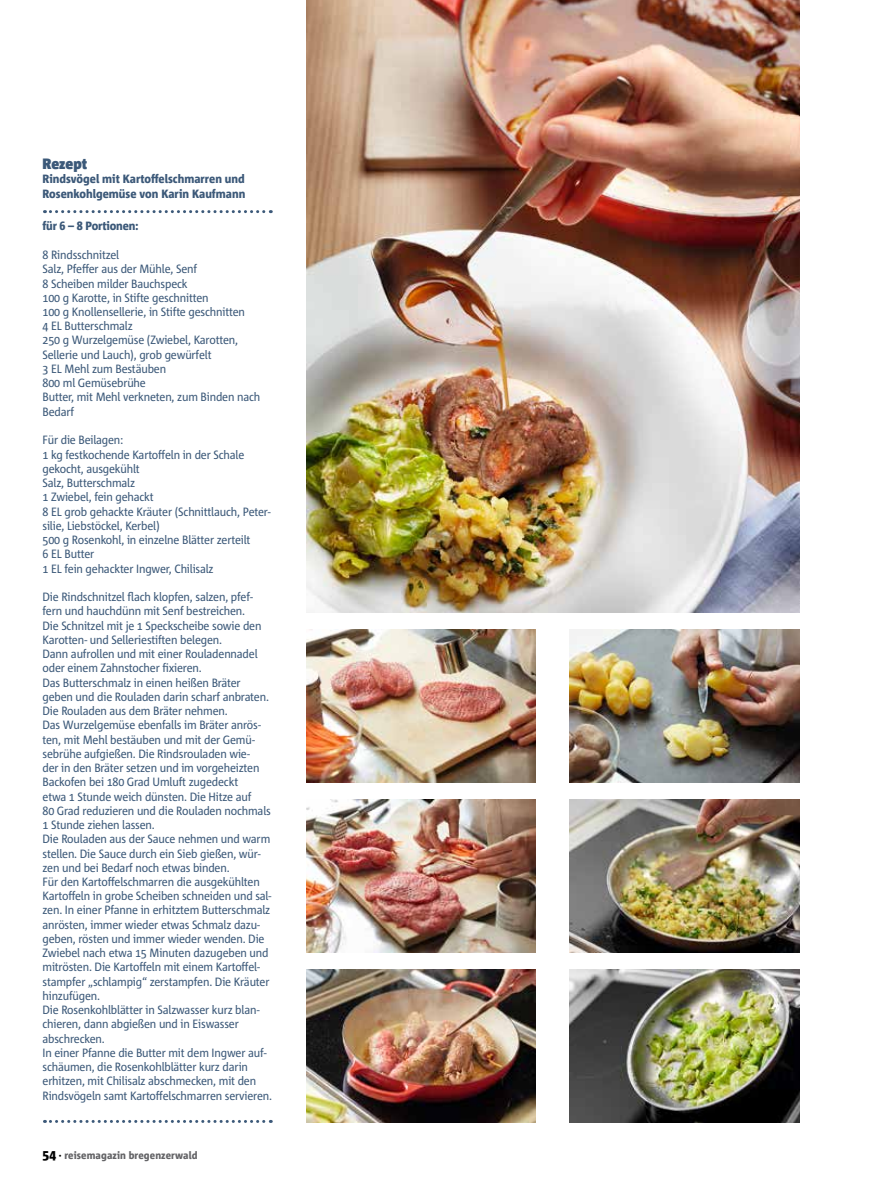
<style>
.page{position:relative;width:872px;height:1191px;background:#fff}
.page>*{position:absolute;margin:0;border:0;box-sizing:border-box;transform-origin:0 0}
.t1{font:900 15px "Corpid C1 s S Cd";color:#3c5979}
.t2{font:12px/14.2px "Corpid C1 s S Cd";letter-spacing:-.015em;color:#3c5979}
.t3{font:800 12px/14.2px "Corpid C1 s S Cd";letter-spacing:-.005em;color:#3c5979}
.t4{font:800 10.5px "Corpid C1 s S Cd";color:#646467}
.s1{font-size:13.5px;color:#000}
.s2{color:#000}
</style>
<div class="page">
<img style="left:306px;top:0;width:493px;height:612px">
<img style="left:306px;top:629px;width:230px;height:153px">
<img style="left:570px;top:629px;width:229px;height:153px">
<img style="left:306px;top:799px;width:230px;height:153px">
<img style="left:570px;top:799px;width:229px;height:153px">
<img style="left:306px;top:969px;width:230px;height:154px">
<img style="left:570px;top:969px;width:229px;height:154px">
<svg style="left:44px;top:210px;width:227px;height:3px"></svg>
<svg style="left:44px;top:1120px;width:227px;height:3px"></svg>
<p class="t1" style="left:43px;top:154px;width:46px">Rezept</p>
<p class="t3" style="left:43px;top:172px;width:204px">Rindsvögel mit Kartoffelschmarren und<br>Rosenkohlgemüse von Karin Kaufmann</p>
<p class="t3" style="left:43px;top:219px;width:98px">für 6 – 8 Portionen:</p>
<p class="t2" style="left:43px;top:247px;width:219px">8 Rindsschnitzel<br>Salz, Pfeffer aus der Mühle, Senf<br>8 Scheiben milder Bauchspeck<br>100 g Karotte, in Stifte geschnitten<br>100 g Knollensellerie, in Stifte geschnitten<br>4 EL Butterschmalz<br>250 g Wurzelgemüse (Zwiebel, Karotten,<br>Sellerie und Lauch), grob gewürfelt<br>3 EL Mehl zum Bestäuben<br>800 ml Gemüsebrühe<br>Butter, mit Mehl verkneten, zum Binden nach<br>Bedarf</p>
<p class="t2" style="left:43px;top:432px;width:230px">Für die Beilagen:<br>1 kg festkochende Kartoffeln in der Schale gekocht, ausgekühlt<br>Salz, Butterschmalz<br>1 Zwiebel, fein gehackt<br>8 EL grob gehackte Kräuter (Schnittlauch, Peter&shy;silie, Liebstöckel, Kerbel)<br>500 g Rosenkohl, in einzelne Blätter zerteilt<br>6 EL Butter<br>1 EL fein gehackter Ingwer, Chilisalz</p>
<p class="t2" style="left:43px;top:589px;width:231px">Die Rindschnitzel flach klopfen, salzen, pfef&shy;fern und hauchdünn mit Senf bestreichen.<br>Die Schnitzel mit je 1 Speckscheibe sowie den Karotten- und Selleriestiften belegen.<br>Dann aufrollen und mit einer Rouladennadel oder einem Zahnstocher fixieren.<br>Das Butterschmalz in einen heißen Bräter geben und die Rouladen darin scharf anbraten.<br>Die Rouladen aus dem Bräter nehmen.<br>Das Wurzelgemüse ebenfalls im Bräter anrös&shy;ten, mit Mehl bestäuben und mit der Gemü&shy;sebrühe aufgießen. Die Rindsrouladen wie-<br>der in den Bräter setzen und im vorgeheizten Backofen bei 180 Grad Umluft zugedeckt<br>etwa 1 Stunde weich dünsten. Die Hitze auf<br>80 Grad reduzieren und die Rouladen nochmals 1 Stunde ziehen lassen.<br>Die Rouladen aus der Sauce nehmen und warm stellen. Die Sauce durch ein Sieb gießen, wür&shy;zen und bei Bedarf noch etwas binden.<br>Für den Kartoffelschmarren die ausgekühlten Kartoffeln in grobe Scheiben schneiden und sal&shy;zen. In einer Pfanne in erhitztem Butterschmalz anrösten, immer wieder etwas Schmalz dazu&shy;geben, rösten und immer wieder wenden. Die Zwiebel nach etwa 15 Minuten dazugeben und mitrösten. Die Kartoffeln mit einem Kartoffel&shy;stampfer „schlampig“ zerstampfen. Die Kräuter hinzufügen.<br>Die Rosenkohlblätter in Salzwasser kurz blan&shy;chieren, dann abgießen und in Eiswasser abschrecken.<br>In einer Pfanne die Butter mit dem Ingwer auf&shy;schäumen, die Rosenkohlblätter kurz darin erhitzen, mit Chilisalz abschmecken, mit den Rindsvögeln samt Kartoffelschmarren servieren.</p>
<p class="t4" style="left:43px;top:1148px;width:157px"><span class="s1">54</span> <span class="s2">·</span> reisemagazin bregenzerwald</p>
</div>
